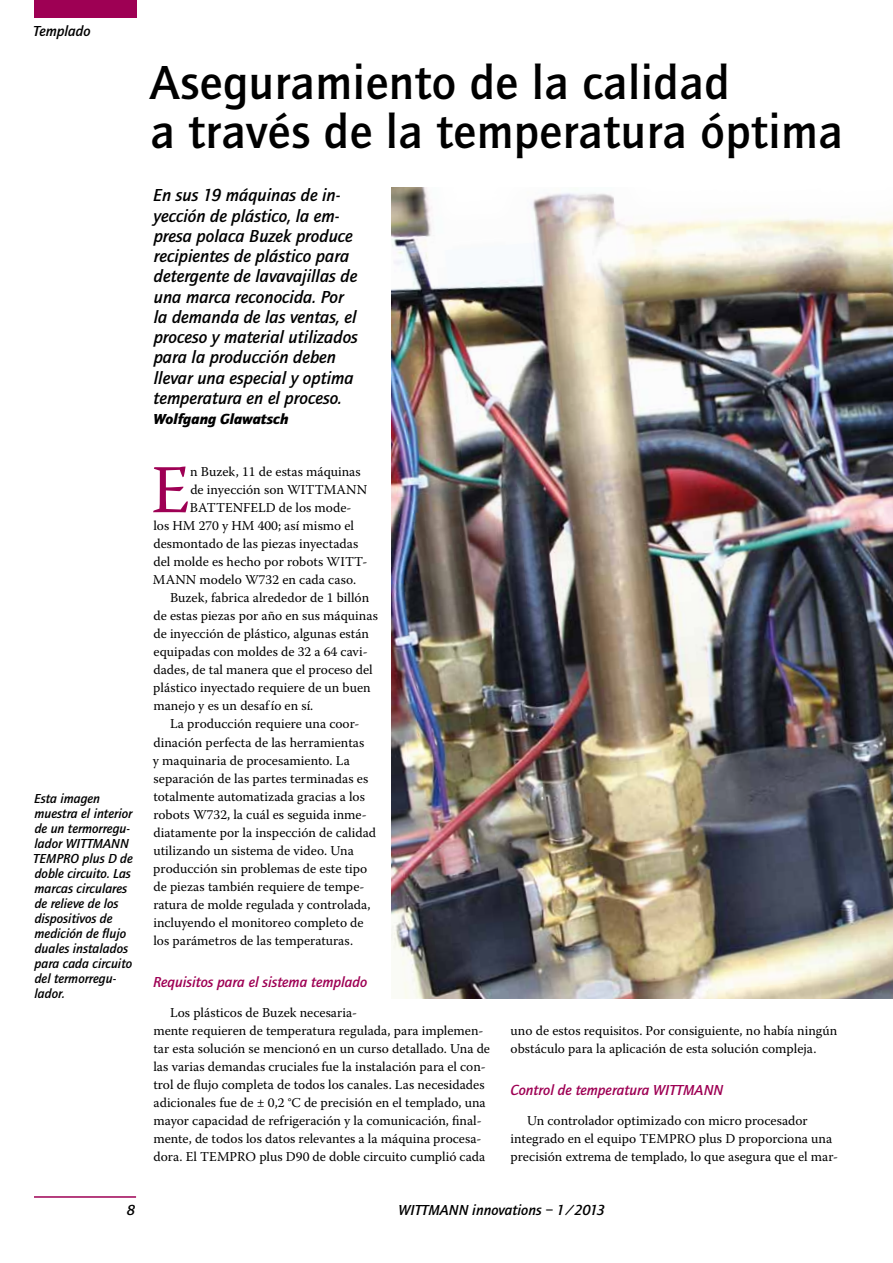
<style>
.page{position:relative;width:893px;height:1263px;background:#fff}
.page>*{position:absolute;margin:0;border:0;box-sizing:border-box;transform-origin:0 0}
.t1{font:68.25px "Warnock Pro";color:#9e0054}
.t2{font:500 49.5px/49.5px "Quay Sans";letter-spacing:.01em;color:#000}
.t3{font:italic 500 18px/20.2px "Quay Sans";color:#000}
.t4{font:italic 500 15px "Quay Sans";color:#9e0054}
.t5{font:italic 500 15px "Quay Sans";color:#000}
.t6{font:italic 900 15px "Quay Sans";color:#000}
.t7{font:13.5px/18px "Warnock Pro";color:#000}
.t8{font:italic 500 13.5px/15px "Quay Sans";color:#000}
</style>
<div class="page">
<div style="left:34px;top:0;width:102px;height:18px;background:#9e0054"></div>
<hr style="left:34px;top:1196px;width:102px;height:2px;background:#9e0054">
<img style="left:391px;top:188px;width:502px;height:811px">
<p class="t5" style="left:33px;top:22px;width:59px">Templado</p>
<p class="t8" style="left:33px;top:791px;width:101px">Esta imagen muestra el interior de un termorregu&shy;lador WITTMANN<br>TEMPRO plus D de doble circuito. Las marcas circulares de relieve de los dispositivos de medición de flujo duales instalados para cada circuito del termorregu&shy;lador.</p>
<h2 class="t2" style="left:150px;top:58px;width:695px">Aseguramiento de la calidad<br>a través de la temperatura óptima</h2>
<p class="t3" style="left:153px;top:185px;width:206px">En sus 19 máquinas de in&shy;yección de plástico, la em&shy;presa polaca Buzek produce recipientes de plástico para detergente de lavavajillas de una marca reconocida. Por la demanda de las ventas, el proceso y material utilizados para la producción deben llevar una especial y optima temperatura en el proceso.</p>
<p class="t6" style="left:153px;top:410px;width:137px">Wolfgang Glawatsch</p>
<h1 class="t1" style="left:151px;top:449px;width:40px">E</h1>
<p class="t7" style="left:190px;top:462px;width:172px">n Buzek, 11 de estas máquinas</p>
<p class="t7" style="left:190px;top:480px;width:178px">de inyección son WITTMANN</p>
<p class="t7" style="left:190px;top:498px;width:163px">BATTENFELD de los mode-</p>
<p class="t7" style="left:153px;top:516px;width:202px">los HM 270 y HM 400; así mismo el</p>
<p class="t7" style="left:153px;top:535px;width:206px">desmontado de las piezas inyectadas</p>
<p class="t7" style="left:153px;top:553px;width:216px">del molde es hecho por robots WITT-</p>
<p class="t7" style="left:153px;top:571px;width:205px">MANN modelo W732 en cada caso.</p>
<p class="t7" style="left:170px;top:589px;width:201px">Buzek, fabrica alrededor de 1 billón</p>
<p class="t7" style="left:153px;top:607px;width:226px">de estas piezas por año en sus máquinas</p>
<p class="t7" style="left:153px;top:625px;width:217px">de inyección de plástico, algunas están</p>
<p class="t7" style="left:153px;top:643px;width:216px">equipadas con moldes de 32 a 64 cavi-</p>
<p class="t7" style="left:153px;top:661px;width:221px">dades, de tal manera que el proceso del</p>
<p class="t7" style="left:153px;top:679px;width:219px">plástico inyectado requiere de un buen</p>
<p class="t7" style="left:153px;top:697px;width:162px">manejo y es un desafío en sí.</p>
<p class="t7" style="left:170px;top:715px;width:191px">La producción requiere una coor-</p>
<p class="t7" style="left:153px;top:733px;width:212px">dinación perfecta de las herramientas</p>
<p class="t7" style="left:153px;top:751px;width:198px">y maquinaria de procesamiento. La</p>
<p class="t7" style="left:154px;top:769px;width:216px">separación de las partes terminadas es</p>
<p class="t7" style="left:153px;top:787px;width:213px">totalmente automatizada gracias a los</p>
<p class="t7" style="left:153px;top:805px;width:215px">robots W732, la cuál es seguida inme-</p>
<p class="t7" style="left:153px;top:823px;width:224px">diatamente por la inspección de calidad</p>
<p class="t7" style="left:153px;top:841px;width:202px">utilizando un sistema de video. Una</p>
<p class="t7" style="left:153px;top:859px;width:215px">producción sin problemas de este tipo</p>
<p class="t7" style="left:153px;top:877px;width:213px">de piezas también requiere de tempe-</p>
<p class="t7" style="left:153px;top:895px;width:219px">ratura de molde regulada y controlada,</p>
<p class="t7" style="left:153px;top:913px;width:212px">incluyendo el monitoreo completo de</p>
<p class="t7" style="left:153px;top:931px;width:201px">los parámetros de las temperaturas.</p>
<p class="t4" style="left:153px;top:973px;width:216px">Requisitos para el sistema templado</p>
<p class="t7" style="left:153px;top:1003px;width:338px;text-indent:17px">Los plásticos de Buzek necesaria-<br>mente requieren de temperatura regulada, para implemen&shy;tar esta solución se mencionó en un curso detallado. Una de las varias demandas cruciales fue la instalación para el con&shy;trol de flujo completa de todos los canales. Las necesidades adicionales fue de ± 0,2 °C de precisión en el templado, una mayor capacidad de refrigeración y la comunicación, final&shy;mente, de todos los datos relevantes a la máquina procesa&shy;dora. El TEMPRO plus D90 de doble circuito cumplió cada</p>
<p class="t7" style="left:511px;top:1021px;width:328px">uno de estos requisitos. Por consiguiente, no había ningún obstáculo para la aplicación de esta solución compleja.</p>
<p class="t4" style="left:510px;top:1081px;width:214px">Control de temperatura WITTMANN</p>
<p class="t7" style="left:510px;top:1111px;width:329px;text-indent:17px">Un controlador optimizado con micro procesador integrado en el equipo TEMPRO plus D proporciona una precisión extrema de templado, lo que asegura que el mar-</p>
<p class="t5" style="left:127px;top:1201px;width:10px">8</p>
<p class="t5" style="left:398px;top:1201px;width:208px">WITTMANN innovations – 1/2013</p>
</div>
